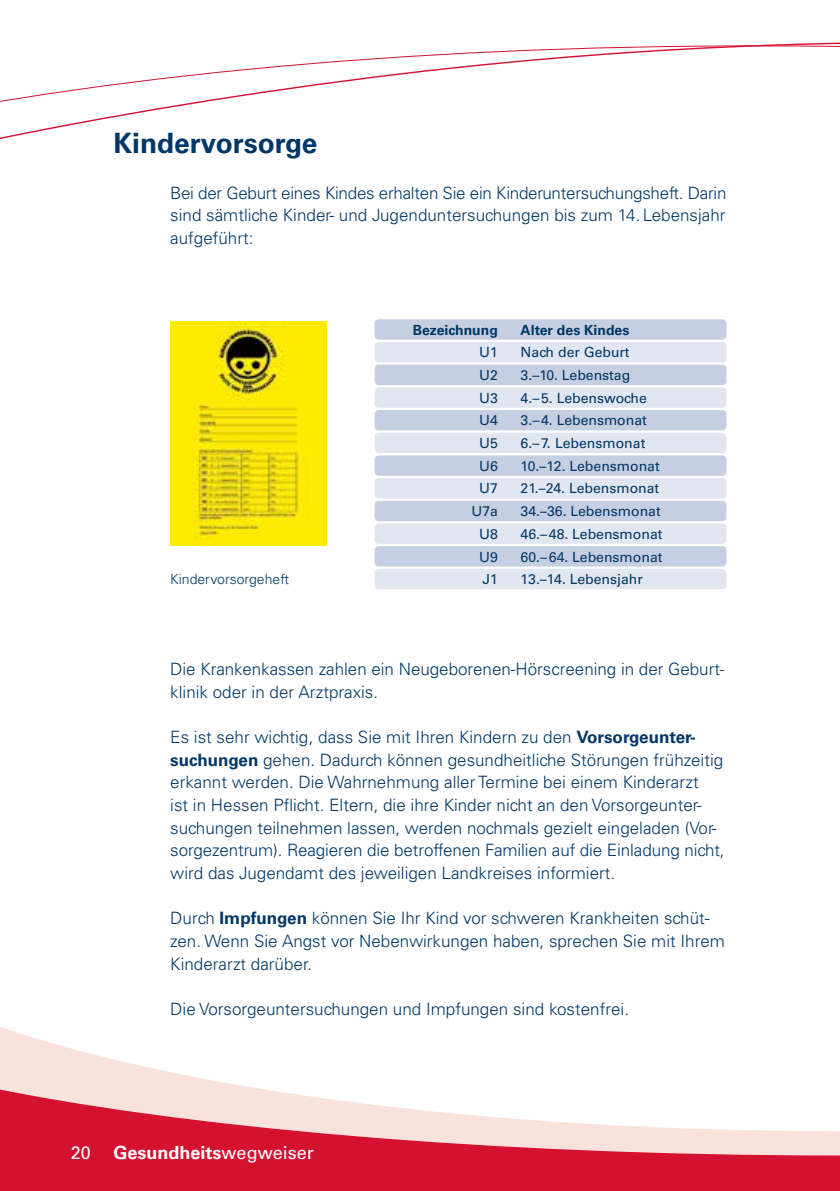
<style>
.page{position:relative;width:840px;height:1191px;background:#fff}
.page>*{position:absolute;margin:0;border:0;box-sizing:border-box;transform-origin:0 0}
.t1{font:700 28px "Univers";color:#003767}
.t2{font:700 18px "Univers";color:#fff}
.t3{font:18px "Univers";color:#fff}
.t4{font:300 17px/22.6px "Univers";color:#003767}
.t5{font:14px "Univers";color:#003767}
.t6{font:700 14px "Univers";color:#003767}
.t7{font:300 14px "Univers";color:#003767}
.s1{font-weight:700}
.s2{font-weight:400}
</style>
<div class="page">
<svg style="left:0;top:1027px;width:243px;height:59px"></svg>
<svg style="left:839px;top:1131px;width:1px;height:60px"></svg>
<svg style="left:0;top:1086px;width:839px;height:105px;fill:#d51130"></svg>
<svg style="left:0;top:42px;width:839px;height:97px"></svg>
<div style="left:374px;top:319px;width:352px;height:21px;background:#c6cee1;border-radius:4px"></div>
<div style="left:374px;top:365px;width:352px;height:20px;background:#c6cee1;border-radius:4px"></div>
<div style="left:374px;top:410px;width:352px;height:20px;background:#c6cee1;border-radius:4px"></div>
<div style="left:374px;top:455px;width:352px;height:21px;background:#c6cee1;border-radius:4px"></div>
<div style="left:374px;top:501px;width:352px;height:20px;background:#c6cee1;border-radius:4px"></div>
<div style="left:374px;top:546px;width:352px;height:20px;background:#c6cee1;border-radius:4px"></div>
<div style="left:374px;top:342px;width:352px;height:20px;background:#e2e6f0;border-radius:4px"></div>
<div style="left:374px;top:387px;width:352px;height:21px;background:#e2e6f0;border-radius:4px"></div>
<div style="left:374px;top:433px;width:352px;height:20px;background:#e2e6f0;border-radius:4px"></div>
<div style="left:374px;top:478px;width:352px;height:20px;background:#e2e6f0;border-radius:4px"></div>
<div style="left:374px;top:523px;width:352px;height:21px;background:#e2e6f0;border-radius:4px"></div>
<div style="left:374px;top:569px;width:352px;height:20px;background:#e2e6f0;border-radius:4px"></div>
<img style="left:170px;top:321px;width:156px;height:225px">
<h1 class="t1" style="left:113px;top:127px;width:205px">Kindervorsorge</h1>
<p class="t4" style="left:170px;top:181px;width:557px;text-align:justify">Bei der Geburt eines Kindes erhalten Sie ein Kinderuntersuchungsheft. Darin sind sämtliche Kinder- und Jugenduntersuchungen bis zum 14.Lebensjahr aufgeführt:</p>
<p class="t7" style="left:170px;top:571px;width:120px">Kindervorsorgeheft</p>
<p class="t6" style="left:412px;top:321px;width:87px">Bezeichnung</p>
<p class="t6" style="left:520px;top:321px;width:110px">Alter des Kindes</p>
<p class="t5" style="left:479px;top:344px;width:20px">U1</p>
<p class="t5" style="left:520px;top:344px;width:110px">Nach der Geburt</p>
<p class="t5" style="left:479px;top:367px;width:20px">U2</p>
<p class="t5" style="left:520px;top:367px;width:111px">3.–10. Lebenstag</p>
<p class="t5" style="left:479px;top:389px;width:20px">U3</p>
<p class="t5" style="left:520px;top:389px;width:128px">4.–5. Lebenswoche</p>
<p class="t5" style="left:479px;top:412px;width:20px">U4</p>
<p class="t5" style="left:520px;top:412px;width:128px">3.–4. Lebensmonat</p>
<p class="t5" style="left:479px;top:435px;width:20px">U5</p>
<p class="t5" style="left:520px;top:435px;width:126px">6.–7. Lebensmonat</p>
<p class="t5" style="left:479px;top:457px;width:20px">U6</p>
<p class="t5" style="left:520px;top:457px;width:140px">10.–12. Lebensmonat</p>
<p class="t5" style="left:479px;top:480px;width:20px">U7</p>
<p class="t5" style="left:520px;top:480px;width:140px">21.–24. Lebensmonat</p>
<p class="t5" style="left:471px;top:503px;width:28px">U7a</p>
<p class="t5" style="left:520px;top:503px;width:141px">34.–36. Lebensmonat</p>
<p class="t5" style="left:479px;top:525px;width:20px">U8</p>
<p class="t5" style="left:520px;top:525px;width:143px">46.–48. Lebensmonat</p>
<p class="t5" style="left:479px;top:548px;width:20px">U9</p>
<p class="t5" style="left:520px;top:548px;width:143px">60.–64. Lebensmonat</p>
<p class="t5" style="left:482px;top:571px;width:17px">J1</p>
<p class="t5" style="left:520px;top:571px;width:124px">13.–14. Lebensjahr</p>
<p class="t4" style="left:170px;top:657px;width:555px">Die Krankenkassen zahlen ein Neugeborenen-Hörscreening in der Geburt&shy;klinik oder in der Arztpraxis.</p>
<p class="t4" style="left:170px;top:725px;width:555px">Es ist sehr wichtig, dass Sie mit Ihren Kindern zu den <span class="s1">Vorsorgeunter&shy;suchungen</span> gehen. Dadurch können gesundheitliche Störungen frühzeitig erkannt werden. Die Wahrnehmung aller Termine bei einem Kinderarzt<br>ist in Hessen Pflicht. Eltern, die ihre Kinder nicht an den Vorsorgeunter&shy;suchungen teilnehmen lassen, werden nochmals gezielt eingeladen (Vor&shy;sorgezentrum). Reagieren die betroffenen Familien auf die Einladung nicht, wird das Jugendamt des jeweiligen Landkreises informiert.</p>
<p class="t4" style="left:170px;top:907px;width:556px">Durch <span class="s1">Impfungen</span> können Sie Ihr Kind vor schweren Krankheiten schüt&shy;zen. Wenn Sie Angst vor Nebenwirkungen haben, sprechen Sie mit Ihrem<br>Kinderarzt darüber.</p>
<p class="t4" style="left:170px;top:998px;width:460px">Die Vorsorgeuntersuchungen und Impfungen sind kostenfrei.</p>
<p class="t3" style="left:71px;top:1141px;width:22px">20</p>
<p class="t2" style="left:113px;top:1141px;width:202px">Gesundheits<span class="s2">wegweiser</span></p>
</div>
